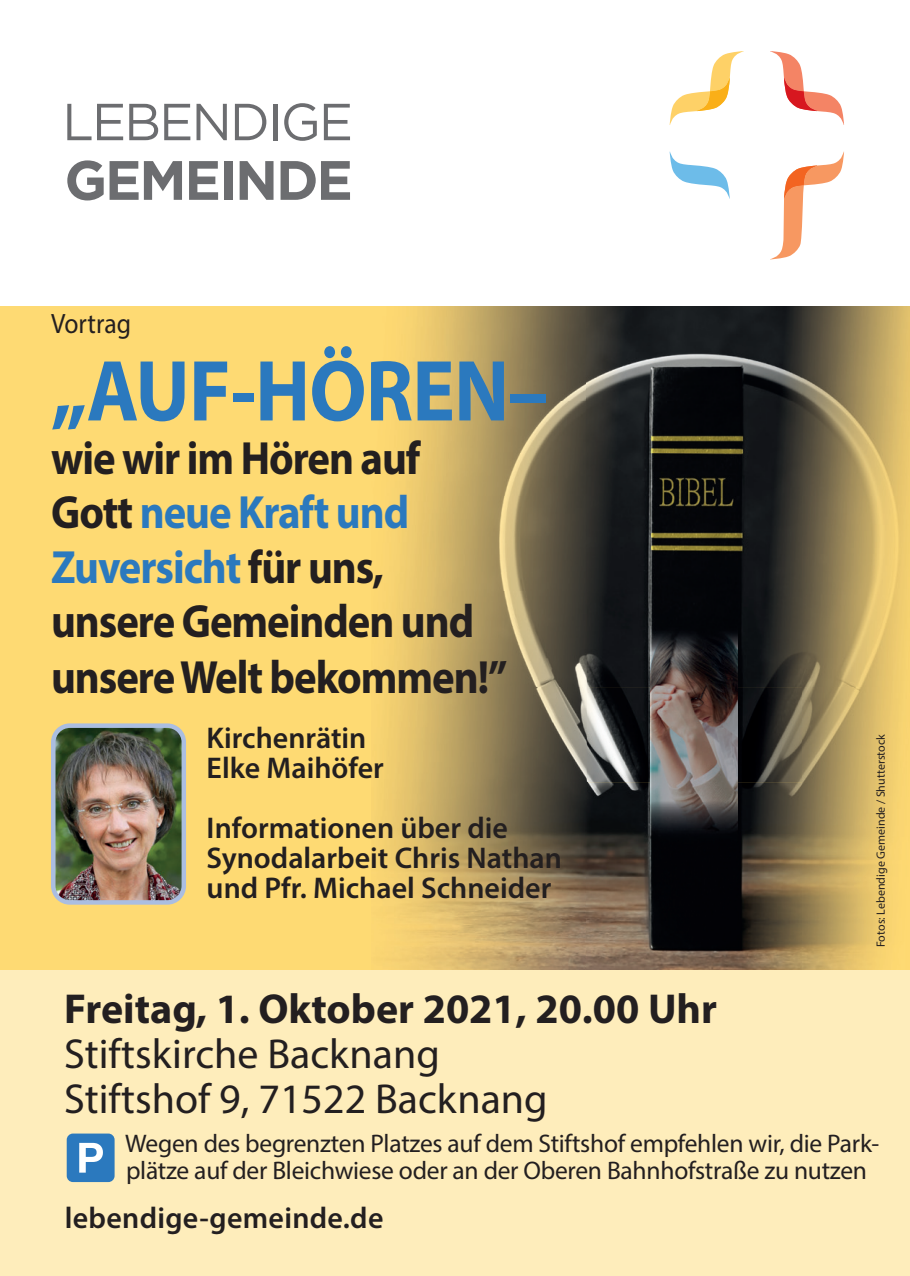
<style>
.page{position:relative;width:910px;height:1276px;background:#fff}
.page>*{position:absolute;margin:0;border:0;box-sizing:border-box;transform-origin:0 0}
.t1{font:700 87.3px "Myriad Pro";letter-spacing:-.01em;color:#2b79be;scale:.91 1}
.t2{font:700 46.8px/54.6px "Myriad Pro";letter-spacing:-.025em;color:#231f20;scale:.91 1}
.t3{font:42px/45px "Myriad Pro";color:#231f20}
.t4{font:700 42px "Myriad Pro";color:#231f20}
.t5{font:600 30px/30px "Myriad Pro";color:#231f20}
.t6{font:28.2px "Myriad Pro";color:#231f20;scale:.91 1}
.t7{font:25.5px/27px "Myriad Pro";letter-spacing:-.01em;color:#231f20}
.t8{font:12px "Myriad Pro";color:#231f20}
.s1{color:#2b79be}
</style>
<div class="page">
<svg style="left:670px;top:152px;width:60px;height:47px"></svg>
<svg style="left:771px;top:152px;width:73px;height:107px"></svg>
<svg style="left:670px;top:51px;width:74px;height:74px"></svg>
<svg style="left:770px;top:51px;width:74px;height:74px"></svg>
<svg style="left:67px;top:104px;width:56px;height:36px"></svg>
<svg style="left:129px;top:104px;width:29px;height:36px"></svg>
<svg style="left:164px;top:104px;width:26px;height:36px"></svg>
<svg style="left:197px;top:104px;width:30px;height:36px"></svg>
<svg style="left:235px;top:104px;width:31px;height:36px"></svg>
<hr style="left:273px;top:104px;width:4px;height:36px;background:#6c6d70">
<svg style="left:284px;top:103px;width:33px;height:38px"></svg>
<svg style="left:324px;top:104px;width:26px;height:36px"></svg>
<svg style="left:67px;top:160px;width:37px;height:40px"></svg>
<svg style="left:110px;top:161px;width:72px;height:39px"></svg>
<svg style="left:189px;top:161px;width:29px;height:39px"></svg>
<div style="left:224px;top:161px;width:8px;height:39px;background:#6c6d70"></div>
<svg style="left:240px;top:161px;width:34px;height:39px"></svg>
<svg style="left:281px;top:161px;width:69px;height:39px"></svg>
<div style="left:0;top:306px;width:910px;height:667px;background:#feda73"></div>
<img style="left:377px;top:306px;width:533px;height:664px">
<div style="left:0;top:970px;width:910px;height:306px;background:#feedbb"></div>
<img style="left:56px;top:728px;width:125px;height:171px">
<div style="left:51px;top:723px;width:135px;height:181px;border:4px solid #abbee1;border-radius:17px"></div>
<div style="left:67px;top:1133px;width:48px;height:49px;background:#2b79be;border-radius:6px"></div>
<img style="left:651px;top:627px;width:87px;height:216px">
<svg style="left:79px;top:1143px;width:24px;height:29px"></svg>
<p class="t6" style="left:51px;top:306px;width:89px">Vortrag</p>
<h1 class="t1" style="left:51px;top:334px;width:548px">„AUF-HÖREN–</h1>
<h2 class="t2" style="left:51px;top:430px;width:503px">wie wir im Hören auf<br>Gott <span class="s1">neue Kraft und<br>Zuversicht</span> für uns, unsere Gemeinden und unsere Welt bekommen!”</h2>
<p class="t5" style="left:207px;top:722px;width:179px">Kirchenrätin<br>Elke Maihöfer</p>
<p class="t5" style="left:207px;top:812px;width:357px">Informationen über die<br>Synodalarbeit Chris Nathan und Pfr. Michael Schneider</p>
<p class="t8" style="left:873px;top:947px;width:214px;rotate:-90deg">Fotos: Lebendige Gemeinde / Shutterstock</p>
<h3 class="t4" style="left:64px;top:981px;width:654px">Freitag, 1. Oktober 2021, 20.00 Uhr</h3>
<h3 class="t3" style="left:64px;top:1031px;width:485px">Stiftskirche Backnang<br>Stiftshof 9, 71522 Backnang</h3>
<p class="t7" style="left:125px;top:1129px;width:756px">Wegen des begrenzten Platzes auf dem Stiftshof empfehlen wir, die Park&shy;plätze auf der Bleichwiese oder an der Oberen Bahnhofstraße zu nutzen</p>
<p class="t5" style="left:65px;top:1202px;width:320px">lebendige-gemeinde.de</p>
</div>
